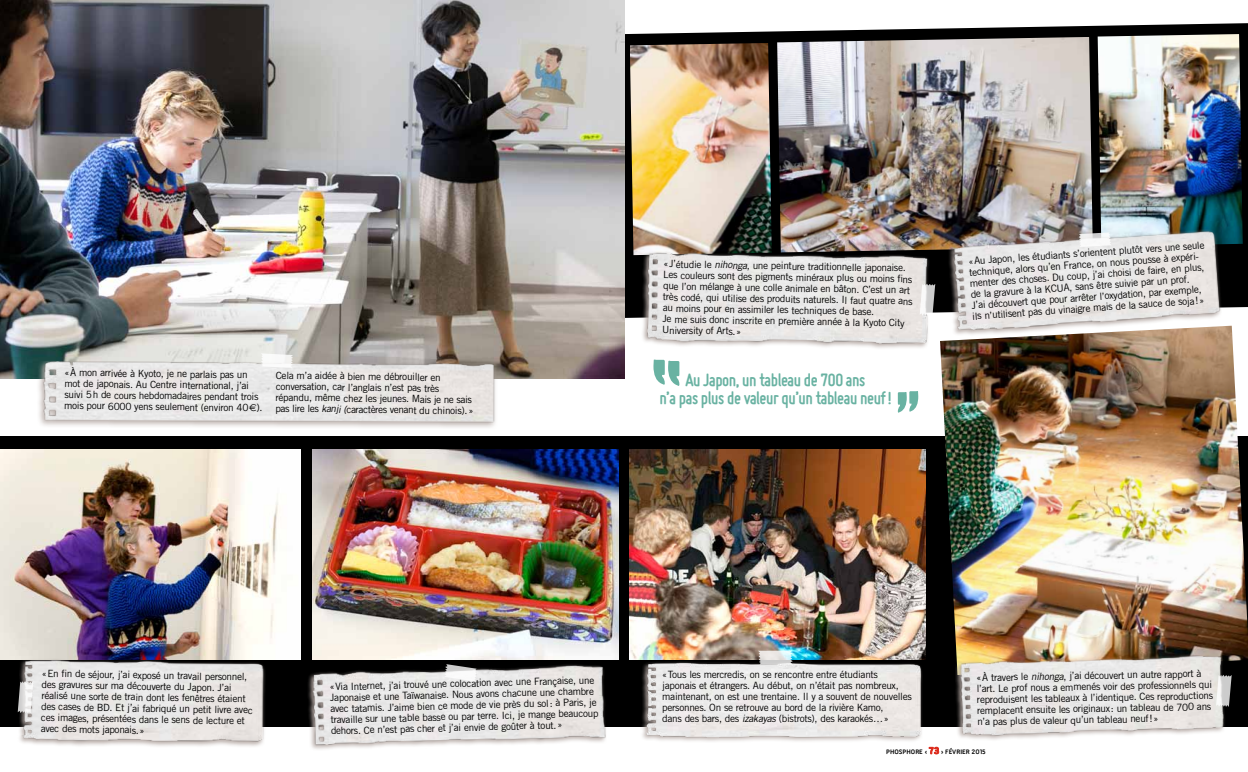
<style>
.page{position:relative;width:1248px;height:772px;background:#fff}
.page>*{position:absolute;margin:0;border:0;box-sizing:border-box;transform-origin:0 0}
.t1{font:700 19px/18px "Miso";letter-spacing:-.025em;color:#69b2a2;text-align:center}
.t2{font:10px/11px "Trade Gothic";letter-spacing:-.03em;color:#000}
.t3{font:700 7px "Ubuntu Titling";color:#000}
.s1{font-family:"Euro Sans"}
.s2{font-style:italic}
.s3{font-size:10px;color:#dc291a}
</style>
<div class="page">
<svg style="left:624px;top:23px;width:623px;height:305px;fill:#000"></svg>
<img style="left:0;top:0;width:624px;height:378px">
<div style="left:0;top:435px;width:1247px;height:291px;background:#000"></div>
<img style="left:777px;top:37px;width:301px;height:215px">
<img style="left:629px;top:43px;width:142px;height:212px">
<img style="left:939px;top:325px;width:308px;height:336px">
<img style="left:629px;top:449px;width:296px;height:209px">
<img style="left:312px;top:449px;width:306px;height:209px">
<img style="left:0;top:449px;width:300px;height:209px">
<svg style="left:653px;top:359px;width:26px;height:27px"></svg>
<svg style="left:897px;top:391px;width:21px;height:21px"></svg>
<img style="left:634px;top:242px;width:297px;height:106px">
<img style="left:948px;top:646px;width:277px;height:94px">
<img style="left:303px;top:654px;width:306px;height:96px">
<img style="left:950px;top:227px;width:274px;height:108px">
<div style="left:639px;top:659px;width:283px;height:83px;background:#b7aba6;opacity:.95"></div>
<img style="left:644px;top:660px;width:280px;height:78px">
<div style="left:17px;top:657px;width:249px;height:90px;background:#b7aba6;opacity:.95"></div>
<img style="left:21px;top:658px;width:246px;height:87px">
<svg style="left:919px;top:283px;width:16px;height:32px"></svg>
<img style="left:1078px;top:34px;width:164px;height:213px">
<img style="left:35px;top:360px;width:469px;height:68px">
<svg style="left:261px;top:353px;width:32px;height:14px"></svg>
<svg style="left:18px;top:680px;width:15px;height:32px"></svg>
<svg style="left:758px;top:650px;width:34px;height:14px"></svg>
<svg style="left:1215px;top:674px;width:16px;height:32px"></svg>
<svg style="left:444px;top:663px;width:33px;height:18px"></svg>
<svg style="left:928px;top:746px;width:10px;height:7px"></svg>
<p class="t2" style="left:65px;top:366px;width:200px;rotate:1deg">«À mon arrivée à Kyoto, je ne parlais pas un mot de japonais. Au Centre international, j’ai suivi 5h de cours hebdomadaires pendant trois mois pour 6000 yens seulement (environ 40<span class="s1">e</span>).</p>
<p class="t2" style="left:276px;top:369px;width:199px;rotate:1deg">Cela m’a aidée à bien me débrouiller en conversation, car l’anglais n’est pas très répandu, même chez les jeunes. Mais je ne sais pas lire les <span class="s2">kanji (</span>caractères venant du chinois).»</p>
<p class="t2" style="left:663px;top:258px;width:251px;rotate:1deg">«J’étudie le <span class="s2">nihonga</span>, une peinture traditionnelle japonaise.<br>Les couleurs sont des pigments minéraux plus ou moins fi ns que l’on mélange à une colle animale en bâton. C’est un art très codé, qui utilise des produits naturels. Il faut quatre ans au moins pour en assimiler les techniques de base.<br>Je me suis donc inscrite en première année à la Kyoto City University of Arts.»</p>
<h1 class="t1" style="left:659px;top:370px;width:234px">Au Japon, un tableau de 700 ans<br>n’a pas plus de valeur qu’un tableau neuf!</h1>
<p class="t2" style="left:968px;top:255px;width:238px;rotate:-4deg">«Au Japon, les étudiants s’orientent plutôt vers une seule technique, alors qu’en France, on nous pousse à expéri&shy;menter des choses. Du coup, j’ai choisi de faire, en plus, de la gravure à la KCUA, sans être suivie par un prof.<br>J’ai découvert que pour arrêter l’oxydation, par exemple, ils n’utilisent pas du vinaigre mais de la sauce de soja!»</p>
<p class="t2" style="left:42px;top:667px;width:213px;rotate:1deg">«En fi n de séjour, j’ai exposé un travail personnel, des gravures sur ma découverte du Japon. J’ai réalisé une sorte de train dont les fenêtres étaient des cases de BD. Et j’ai fabriqué un petit livre avec ces images, présentées dans le sens de lecture et avec des mots japonais.»</p>
<p class="t2" style="left:329px;top:681px;width:269px;rotate:-2deg">«Via Internet, j’ai trouvé une colocation avec une Française, une Japonaise et une Taïwanaise. Nous avons chacune une chambre avec tatamis. J’aime bien ce mode de vie près du sol: à Paris, je travaille sur une table basse ou par terre. Ici, je mange beaucoup dehors. Ce n’est pas cher et j’ai envie de goûter à tout.»</p>
<p class="t2" style="left:662px;top:668px;width:251px">«Tous les mercredis, on se rencontre entre étudiants japonais et étrangers. Au début, on n’était pas nombreux, maintenant, on est une trentaine. Il y a souvent de nouvelles personnes. On se retrouve au bord de la rivière Kamo,<br>dans des bars, des <span class="s2">izakayas</span> (bistrots), des karaokés…»</p>
<p class="t2" style="left:976px;top:671px;width:238px;rotate:-1deg">«À travers le <span class="s2">nihonga</span>, j’ai découvert un autre rapport à l’art. Le prof nous a emmenés voir des professionnels qui reproduisent les tableaux à l’identique. Ces reproductions remplacent ensuite les originaux: un tableau de 700 ans n’a pas plus de valeur qu’un tableau neuf!»</p>
<p class="t3" style="left:886px;top:746px;width:101px">PHOSPHORE ‹ <span class="s3">73</span> › FÉVRIER 2015</p>
</div>
